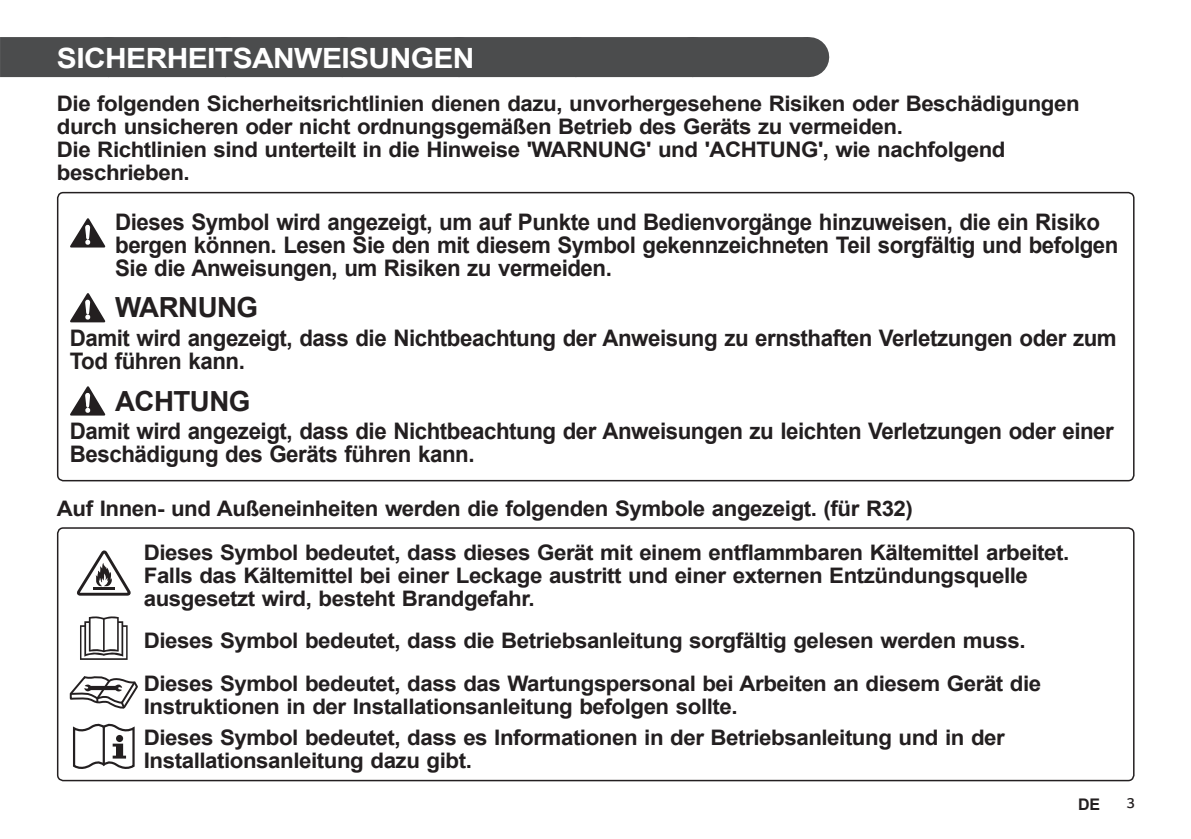
<style>
.page{position:relative;width:1191px;height:839px;background:#fff}
.page>*{position:absolute;margin:0;border:0;box-sizing:border-box;transform-origin:0 0}
.t1{font:700 27.8px "Arial";letter-spacing:-.02em;color:#fff;scale:1.08 1}
.t2{font:700 27.8px "Arial";letter-spacing:-.02em;color:#231f20}
.t3{font:700 22.8px/23px "Arial";letter-spacing:-.02em;color:#231f20}
.t4{font:700 21.4px/23px "Arial";letter-spacing:-.02em;color:#231f20;scale:1.04 1}
.t5{font:700 16px "Arial";color:#231f20}
.t6{font:300 16px "LG Smart";color:#231f20}
</style>
<div class="page">
<div style="left:0;top:37px;width:808px;height:40px;background:#4b4c4d"></div>
<svg style="left:114px;top:37px;width:635px;height:1px"></svg>
<hr style="left:808px;top:37px;width:1px;height:40px;background:#4b4c4d">
<hr style="left:0;top:26px;width:1px;height:54px;background:#fff">
<div style="left:57px;top:192px;width:1077px;height:289px;border:2px solid #231f20;border-radius:6px"></div>
<svg style="left:70px;top:218px;width:35px;height:29px"></svg>
<svg style="left:70px;top:293px;width:35px;height:29px"></svg>
<svg style="left:70px;top:386px;width:35px;height:29px"></svg>
<svg style="left:77px;top:550px;width:54px;height:45px"></svg>
<svg style="left:80px;top:616px;width:48px;height:44px"></svg>
<svg style="left:70px;top:676px;width:68px;height:32px"></svg>
<svg style="left:73px;top:723px;width:62px;height:46px"></svg>
<div style="left:57px;top:527px;width:1077px;height:254px;border:2px solid #231f20;border-radius:6px"></div>
<p class="t1" style="left:57px;top:38px;width:388px">SICHERHEITSANWEISUNGEN</p>
<p class="t4" style="left:57px;top:93px;width:984px">Die folgenden Sicherheitsrichtlinien dienen dazu, unvorhergesehene Risiken oder Beschädigungen durch unsicheren oder nicht ordnungsgemäßen Betrieb des Geräts zu vermeiden.<br>Die Richtlinien sind unterteilt in die Hinweise 'WARNUNG' und 'ACHTUNG', wie nachfolgend beschrieben.</p>
<p class="t3" style="left:115px;top:211px;width:1004px">Dieses Symbol wird angezeigt, um auf Punkte und Bedienvorgänge hinzuweisen, die ein Risiko bergen können. Lesen Sie den mit diesem Symbol gekennzeichneten Teil sorgfältig und befolgen<br>Sie die Anweisungen, um Risiken zu vermeiden.</p>
<p class="t2" style="left:115px;top:288px;width:144px">WARNUNG</p>
<p class="t3" style="left:70px;top:327px;width:1048px">Damit wird angezeigt, dass die Nichtbeachtung der Anweisung zu ernsthaften Verletzungen oder zum<br>Tod führen kann.</p>
<p class="t2" style="left:115px;top:381px;width:137px">ACHTUNG</p>
<p class="t3" style="left:70px;top:420px;width:1045px">Damit wird angezeigt, dass die Nichtbeachtung der Anweisungen zu leichten Verletzungen oder einer<br>Beschädigung des Geräts führen kann.</p>
<p class="t4" style="left:144px;top:486px;width:891px;line-height:44px;text-indent:-87px">Auf Innen- und Außeneinheiten werden die folgenden Symbole angezeigt. (für R32)<br>Dieses Symbol bedeutet, dass dieses Gerät mit einem entflammbaren Kältemittel arbeitet.</p>
<p class="t4" style="left:144px;top:564px;width:851px">Falls das Kältemittel bei einer Leckage austritt und einer externen Entzündungsquelle ausgesetzt wird, besteht Brandgefahr.</p>
<p class="t4" style="left:144px;top:619px;width:864px;line-height:42.6px">Dieses Symbol bedeutet, dass die Betriebsanleitung sorgfältig gelesen werden muss.<br>Dieses Symbol bedeutet, dass das Wartungspersonal bei Arbeiten an diesem Gerät die</p>
<p class="t4" style="left:144px;top:690px;width:829px;line-height:31px">Instruktionen in der Installationsanleitung befolgen sollte.<br>Dieses Symbol bedeutet, dass es Informationen in der Betriebsanleitung und in der</p>
<p class="t4" style="left:144px;top:749px;width:317px">Installationsanleitung dazu gibt.</p>
<p class="t5" style="left:1077px;top:792px;width:24px">DE</p>
<p class="t6" style="left:1126px;top:795px;width:10px">3</p>
</div>
